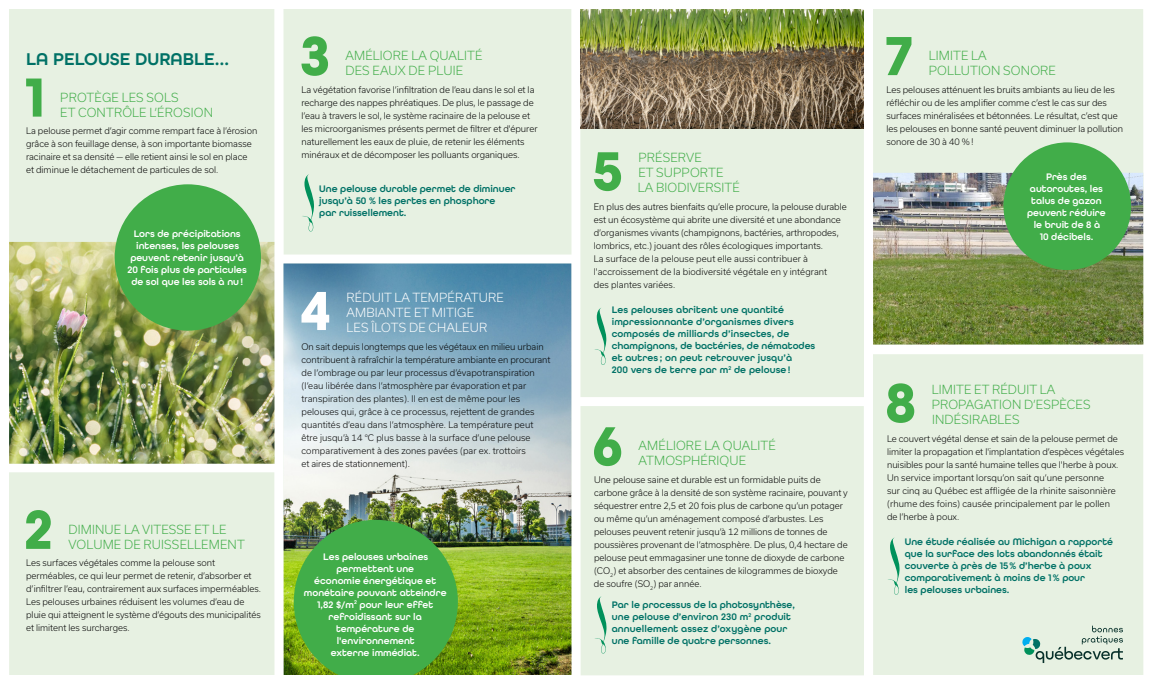
<style>
.page{position:relative;width:1152px;height:684px;background:#fff}
.page>*{position:absolute;margin:0;border:0;box-sizing:border-box;transform-origin:0 0}
.t1{font:700 58.2px "All Round Gothic";color:#41ad49}
.t2{font:700 58.2px "All Round Gothic";color:#fff}
.t3{font:600 18px "All Round Gothic";color:#007166}
.t4{font:300 12px/15px "Usual";letter-spacing:.015em;color:#41ad49}
.t5{font:300 12px/15px "Usual";letter-spacing:.015em;color:#fff}
.t6{font:600 10px/12px "All Round Gothic";color:#007166}
.t7{font:600 10px/12px "All Round Gothic";color:#fff;text-align:center}
.t8{font:300 8.8px/13px "Usual";color:#000}
</style>
<div class="page">
<div style="left:284px;top:9px;width:288px;height:246px;background:#e7f1e2"></div>
<div style="left:9px;top:9px;width:265px;height:236px;background:#e7f1e2"></div>
<div style="left:9px;top:472px;width:265px;height:203px;background:#e7f1e2"></div>
<img style="left:9px;top:242px;width:265px;height:222px">
<img style="left:284px;top:264px;width:288px;height:411px">
<div style="left:873px;top:9px;width:270px;height:207px;background:#e7f1e2"></div>
<div style="left:580px;top:9px;width:284px;height:388px;background:#e7f1e2"></div>
<div style="left:580px;top:406px;width:284px;height:269px;background:#e7f1e2"></div>
<div style="left:873px;top:354px;width:270px;height:321px;background:#e7f1e2"></div>
<svg style="left:302px;top:174px;width:12px;height:58px"></svg>
<svg style="left:594px;top:308px;width:13px;height:57px"></svg>
<svg style="left:888px;top:538px;width:12px;height:57px"></svg>
<div style="left:115px;top:184px;width:146px;height:147px;background:#41ad49;border-radius:50%"></div>
<svg style="left:1022px;top:626px;width:101px;height:37px"></svg>
<svg style="left:294px;top:520px;width:164px;height:155px;background:#48a542"></svg>
<img style="left:873px;top:173px;width:270px;height:172px">
<div style="left:1003px;top:142px;width:128px;height:128px;background:#41ad49;border-radius:50%"></div>
<svg style="left:595px;top:596px;width:12px;height:58px"></svg>
<img style="left:580px;top:9px;width:284px;height:119px">
<h2 class="t3" style="left:26px;top:48px;width:205px">LA PELOUSE DURABLE…</h2>
<h1 class="t1" style="left:24px;top:63px;width:22px">1</h1>
<h3 class="t4" style="left:60px;top:90px;width:154px">PROTÈGE LES SOLS<br>ET CONTRÔLE L’ÉROSION</h3>
<p class="t8" style="left:26px;top:124px;width:233px">La pelouse permet d’agir comme rempart face à l’érosion grâce à son feuillage dense, à son importante biomasse racinaire et sa densité — elle retient ainsi le sol en place et diminue le détachement de particules de sol.</p>
<p class="t7" style="left:127px;top:228px;width:121px">Lors de précipitations intenses, les pelouses peuvent retenir jusqu’à<br>20 fois plus de particules de sol que les sols à nu!</p>
<h1 class="t1" style="left:24px;top:495px;width:30px">2</h1>
<h3 class="t4" style="left:68px;top:522px;width:178px">DIMINUE LA VITESSE ET LE<br>VOLUME DE RUISSELLEMENT</h3>
<p class="t8" style="left:26px;top:557px;width:236px">Les surfaces végétales comme la pelouse sont perméables, ce qui leur permet de retenir, d’absorber et d’infiltrer l’eau, contrairement aux surfaces imperméables.<br>Les pelouses urbaines réduisent les volumes d’eau de pluie qui atteignent le système d’égouts des municipalités et limitent les surcharges.</p>
<h1 class="t1" style="left:300px;top:21px;width:32px">3</h1>
<h3 class="t4" style="left:345px;top:48px;width:139px">AMÉLIORE LA QUALITÉ<br>DES EAUX DE PLUIE</h3>
<p class="t8" style="left:302px;top:83px;width:238px">La végétation favorise l’infiltration de l’eau dans le sol et la recharge des nappes phréatiques. De plus, le passage de l’eau à travers le sol, le système racinaire de la pelouse et les microorganismes présents permet de filtrer et d'épurer naturellement les eaux de pluie, de retenir les éléments minéraux et de décomposer les polluants organiques.</p>
<p class="t6" style="left:319px;top:183px;width:198px">Une pelouse durable permet de diminuer jusqu’à 50 % les pertes en phosphore<br>par ruissellement.</p>
<h1 class="t2" style="left:300px;top:276px;width:33px">4</h1>
<h3 class="t5" style="left:346px;top:290px;width:159px">RÉDUIT LA TEMPÉRATURE<br>AMBIANTE ET MITIGE<br>LES ÎLOTS DE CHALEUR</h3>
<p class="t8" style="left:302px;top:340px;width:250px">On sait depuis longtemps que les végétaux en milieu urbain contribuent à rafraîchir la température ambiante en procurant de l’ombrage ou par leur processus d’évapotranspiration (l’eau libérée dans l’atmosphère par évaporation et par transpiration des plantes). Il en est de même pour les pelouses qui, grâce à ce processus, rejettent de grandes quantités d’eau dans l’atmosphère. La température peut être jusqu’à 14 °C plus basse à la surface d’une pelouse comparativement à des zones pavées (par ex. trottoirs<br>et aires de stationnement).</p>
<p class="t7" style="left:304px;top:550px;width:144px">Les pelouses urbaines permettent une<br>économie énergétique et monétaire pouvant atteindre<br>1,82 $/m<sup>2</sup> pour leur effet refroidissant sur la température de l'environnement<br>externe immédiat.</p>
<h1 class="t1" style="left:592px;top:136px;width:32px">5</h1>
<h3 class="t4" style="left:638px;top:150px;width:104px">PRÉSERVE<br>ET SUPPORTE<br>LA BIODIVERSITÉ</h3>
<p class="t8" style="left:594px;top:200px;width:254px">En plus des autres bienfaits qu’elle procure, la pelouse durable est un écosystème qui abrite une diversité et une abondance d’organismes vivants (champignons, bactéries, arthropodes, lombrics, etc.) jouant des rôles écologiques importants.<br>La surface de la pelouse peut elle aussi contribuer à l'accroissement de la biodiversité végétale en y intégrant<br>des plantes variées.</p>
<p class="t6" style="left:612px;top:304px;width:205px">Les pelouses abritent une quantité impressionnante d’organismes divers composés de milliards d’insectes, de champignons, de bactéries, de nématodes et autres ; on peut retrouver jusqu’à<br>200 vers de terre par m<sup>2</sup> de pelouse!</p>
<h1 class="t1" style="left:592px;top:411px;width:33px">6</h1>
<h3 class="t4" style="left:639px;top:438px;width:139px">AMÉLIORE LA QUALITÉ<br>ATMOSPHÉRIQUE</h3>
<p class="t8" style="left:594px;top:473px;width:255px">Une pelouse saine et durable est un formidable puits de carbone grâce à la densité de son système racinaire, pouvant y séquestrer entre 2,5 et 20 fois plus de carbone qu’un potager ou même qu’un aménagement composé d’arbustes. Les pelouses peuvent retenir jusqu’à 12 millions de tonnes de poussières provenant de l’atmosphère. De plus, 0,4 hectare de pelouse peut emmagasiner une tonne de dioxyde de carbone (CO<sub>2</sub>) et absorber des centaines de kilogrammes de bioxyde de soufre (SO<sub>2</sub>) par année.</p>
<p class="t6" style="left:612px;top:599px;width:185px">Par le processus de la photosynthèse, une pelouse d’environ 230 m<sup>2</sup> produit annuellement assez d’oxygène pour une famille de quatre personnes.</p>
<h1 class="t1" style="left:885px;top:21px;width:30px">7</h1>
<h3 class="t4" style="left:929px;top:48px;width:129px">LIMITE LA<br>POLLUTION SONORE</h3>
<p class="t8" style="left:886px;top:83px;width:238px">Les pelouses atténuent les bruits ambiants au lieu de les réfléchir ou de les amplifier comme c’est le cas sur des surfaces minéralisées et bétonnées. Le résultat, c’est que les pelouses en bonne santé peuvent diminuer la pollution sonore de 30 à 40 %!</p>
<p class="t7" style="left:1027px;top:171px;width:80px">Près des autoroutes, les talus de gazon peuvent réduire le bruit de 8 à<br>10 décibels.</p>
<h1 class="t1" style="left:885px;top:368px;width:33px">8</h1>
<h3 class="t4" style="left:932px;top:382px;width:160px">LIMITE ET RÉDUIT LA<br>PROPAGATION D’ESPÈCES<br>INDÉSIRABLES</h3>
<p class="t8" style="left:887px;top:432px;width:239px">Le couvert végétal dense et sain de la pelouse permet de limiter la propagation et l'implantation d’espèces végétales nuisibles pour la santé humaine telles que l'herbe à poux.<br>Un service important lorsqu’on sait qu’une personne<br>sur cinq au Québec est affligée de la rhinite saisonnière (rhume des foins) causée principalement par le pollen<br>de l’herbe à poux.</p>
<p class="t6" style="left:905px;top:536px;width:210px">Une étude réalisée au Michigan a rapporté que la surface des lots abandonnés était couverte à près de 15% d’herbe à poux comparativement à moins de 1% pour<br>les pelouses urbaines.</p>
</div>
